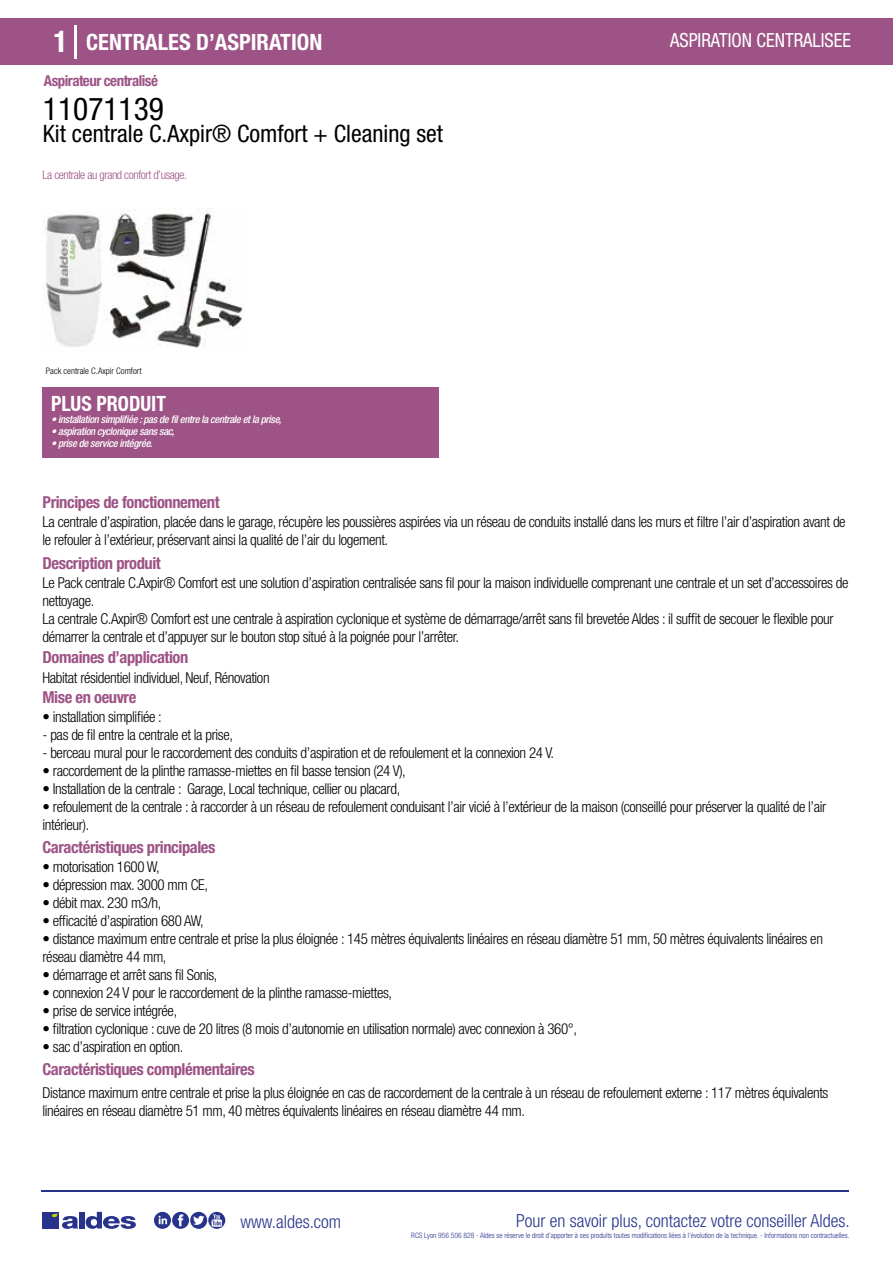
<style>
.page{position:relative;width:893px;height:1263px;background:#fff}
.page>*{position:absolute;margin:0;border:0;box-sizing:border-box;transform-origin:0 0}
.t1{font:condensed 31.5px "Helvetica Neue LT Std";color:#000}
.t2{font:condensed 24px "Helvetica Neue LT Std";color:#000}
.t3{font:700 condensed 22.5px "Helvetica Neue LT Std";color:#fff}
.t4{font:700 condensed 21px "Helvetica Neue";color:#fff;scale:.95 1}
.t5{font:condensed 19.5px "Helvetica Neue LT Std";color:#fff;scale:.95 1}
.t6{font:300 condensed 18px "Helvetica Neue";color:#28348b}
.t7{font:700 condensed 16.5px "Helvetica Neue LT Std";letter-spacing:-.025em;color:#9d5385}
.t8{font:300 condensed 15px/18px "Helvetica Neue LT Std";letter-spacing:-.025em;color:#000}
.t9{font:700 condensed 15px "Helvetica Neue LT Std";letter-spacing:-.035em;color:#9d5385}
.t10{font:300 condensed 12px "Helvetica Neue LT Std";letter-spacing:-.035em;color:#9d5385}
.t11{font:italic 500 condensed 10.5px "Helvetica Neue";letter-spacing:-.03em;color:#fff}
.t12{font:300 condensed 9px "Helvetica Neue";color:#000}
.t13{font:300 condensed 7.5px "Helvetica Neue";color:#28348b}
.s1{font-size:30px}
</style>
<div class="page">
<div style="left:0;top:18px;width:893px;height:46px;background:#9d5385"></div>
<div style="left:43px;top:387px;width:396px;height:70px;background:#9d5385"></div>
<hr style="left:74px;top:25px;width:2px;height:33px;background:#fff">
<img style="left:43px;top:209px;width:201px;height:139px">
<hr style="left:41px;top:1190px;width:808px;height:1px;background:#28348b">
<svg style="left:154px;top:1212px;width:71px;height:17px"></svg>
<div style="left:42px;top:1212px;width:17px;height:16px;background:#28348b"></div>
<div style="left:79px;top:1212px;width:5px;height:16px;background:#28348b"></div>
<svg style="left:86px;top:1212px;width:50px;height:17px"></svg>
<svg style="left:52px;top:1213px;width:26px;height:16px"></svg>
<h3 class="t3" style="left:54px;top:28px;width:270px"><span class="s1">1</span> CENTRALES D’ASPIRATION</h3>
<h3 class="t5" style="left:670px;top:29px;width:192px">ASPIRATION CENTRALISEE</h3>
<p class="t9" style="left:44px;top:71px;width:116px">Aspirateur centralisé</p>
<h1 class="t1" style="left:43px;top:91px;width:122px">11071139</h1>
<h2 class="t2" style="left:43px;top:120px;width:402px">Kit centrale C.Axpir® Comfort + Cleaning set</h2>
<p class="t10" style="left:43px;top:167px;width:146px">La centrale au grand confort d’usage.</p>
<p class="t12" style="left:46px;top:365px;width:97px">Pack centrale C.Axpir Comfort</p>
<h3 class="t4" style="left:51px;top:391px;width:122px">PLUS PRODUIT</h3>
<p class="t11" style="left:51px;top:413px;width:232px">• installation simplifiée : pas de fil entre la centrale et la prise,</p>
<p class="t11" style="left:51px;top:425px;width:125px">• aspiration cyclonique sans sac,</p>
<p class="t11" style="left:51px;top:437px;width:103px">• prise de service intégrée.</p>
<p class="t7" style="left:43px;top:492px;width:179px">Principes de fonctionnement</p>
<p class="t8" style="left:43px;top:513px;width:805px">La centrale d’aspiration, placée dans le garage, récupère les poussières aspirées via un réseau de conduits installé dans les murs et filtre l’air d’aspiration avant de le refouler à l’extérieur, préservant ainsi la qualité de l’air du logement.</p>
<p class="t8" style="left:43px;top:573px;width:807px">Le Pack centrale C.Axpir® Comfort est une solution d’aspiration centralisée sans fil pour la maison individuelle comprenant une centrale et un set d’accessoires de nettoyage.<br>La centrale C.Axpir® Comfort est une centrale à aspiration cyclonique et système de démarrage/arrêt sans fil brevetée Aldes : il suffit de secouer le flexible pour démarrer la centrale et d’appuyer sur le bouton stop situé à la poignée pour l’arrêter.</p>
<p class="t8" style="left:43px;top:668px;width:229px">Habitat résidentiel individuel, Neuf, Rénovation</p>
<p class="t8" style="left:43px;top:708px;width:121px">• installation simplifiée :</p>
<p class="t8" style="left:43px;top:726px;width:192px">- pas de fil entre la centrale et la prise,</p>
<p class="t8" style="left:43px;top:744px;width:513px">- berceau mural pour le raccordement des conduits d’aspiration et de refoulement et la connexion 24 V.</p>
<p class="t8" style="left:43px;top:762px;width:365px">• raccordement de la plinthe ramasse-miettes en fil basse tension (24 V),</p>
<p class="t8" style="left:43px;top:780px;width:359px">• Installation de la centrale : Garage, Local technique, cellier ou placard,</p>
<p class="t8" style="left:43px;top:798px;width:785px">• refoulement de la centrale : à raccorder à un réseau de refoulement conduisant l’air vicié à l’extérieur de la maison (conseillé pour préserver la qualité de l’air intérieur).</p>
<p class="t7" style="left:43px;top:553px;width:120px">Description produit</p>
<p class="t7" style="left:43px;top:647px;width:147px">Domaines d’application</p>
<p class="t7" style="left:43px;top:687px;width:95px">Mise en oeuvre</p>
<p class="t7" style="left:43px;top:837px;width:174px">Caractéristiques principales</p>
<p class="t8" style="left:43px;top:858px;width:119px">• motorisation 1600 W,</p>
<p class="t8" style="left:43px;top:876px;width:167px">• dépression max. 3000 mm CE,</p>
<p class="t8" style="left:43px;top:894px;width:120px">• débit max. 230 m3/h,</p>
<p class="t8" style="left:43px;top:912px;width:163px">• efficacité d’aspiration 680 AW,</p>
<p class="t8" style="left:43px;top:930px;width:782px">• distance maximum entre centrale et prise la plus éloignée : 145 mètres équivalents linéaires en réseau diamètre 51 mm, 50 mètres équivalents linéaires en réseau diamètre 44 mm,</p>
<p class="t8" style="left:43px;top:966px;width:176px">• démarrage et arrêt sans fil Sonis,</p>
<p class="t8" style="left:43px;top:984px;width:351px">• connexion 24 V pour le raccordement de la plinthe ramasse-miettes,</p>
<p class="t8" style="left:43px;top:1002px;width:136px">• prise de service intégrée,</p>
<p class="t8" style="left:43px;top:1020px;width:536px">• filtration cyclonique : cuve de 20 litres (8 mois d’autonomie en utilisation normale) avec connexion à 360°,</p>
<p class="t8" style="left:43px;top:1038px;width:142px">• sac d’aspiration en option.</p>
<p class="t8" style="left:43px;top:1083px;width:787px">Distance maximum entre centrale et prise la plus éloignée en cas de raccordement de la centrale à un réseau de refoulement externe : 117 mètres équivalents linéaires en réseau diamètre 51 mm, 40 mètres équivalents linéaires en réseau diamètre 44 mm.</p>
<p class="t7" style="left:43px;top:1059px;width:214px">Caractéristiques complémentaires</p>
<p class="t6" style="left:240px;top:1211px;width:102px">www.aldes.com</p>
<p class="t6" style="left:516px;top:1211px;width:335px">Pour en savoir plus, contactez votre conseiller Aldes.</p>
<p class="t13" style="left:411px;top:1230px;width:440px">RCS Lyon 956 506 828 - Aldes se réserve le droit d’apporter à ses produits toutes modifications liées à l’évolution de la technique. - Informations non contractuelles.</p>
</div>
